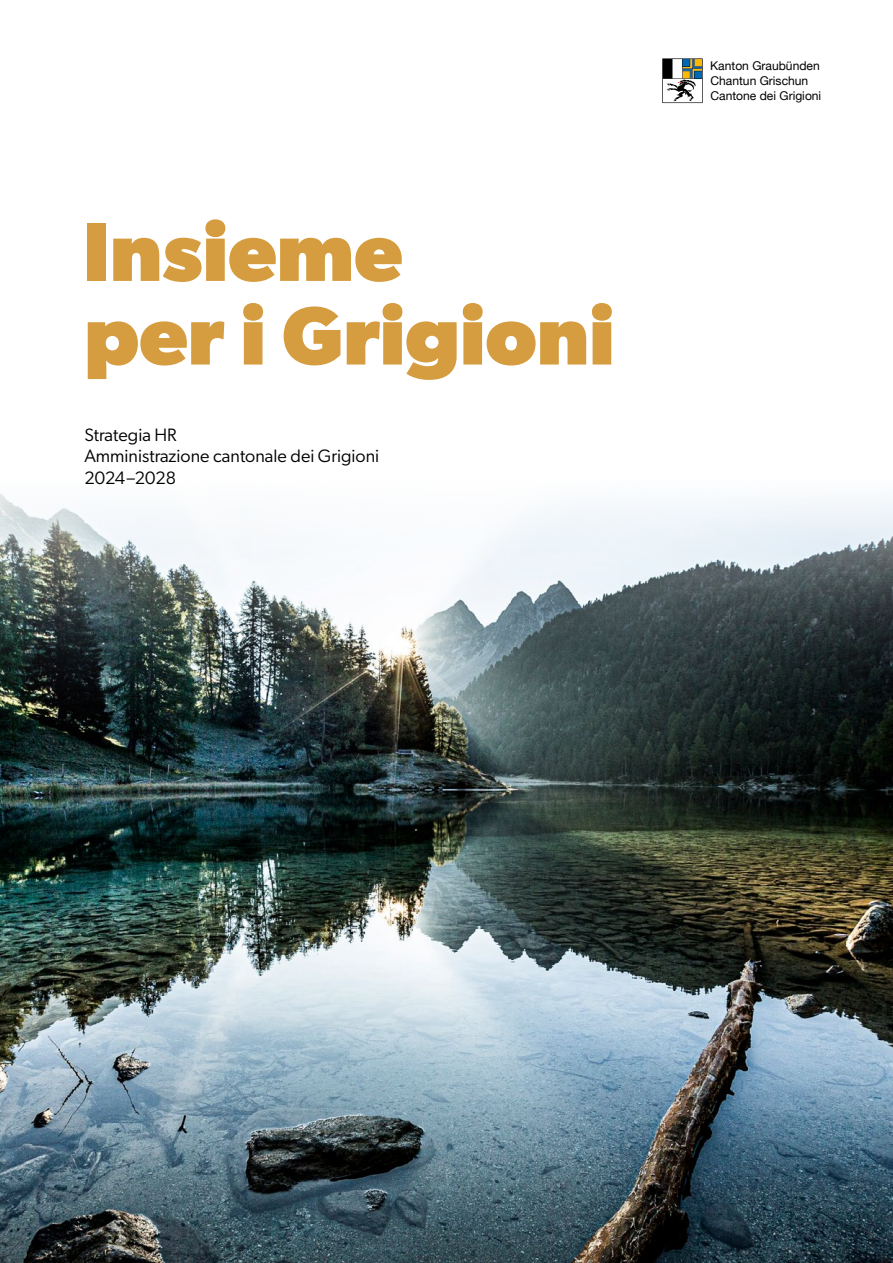
<style>
.page{position:relative;width:893px;height:1263px;background:#fff}
.page>*{position:absolute;margin:0;border:0;box-sizing:border-box;transform-origin:0 0}
.t1{font:700 82.95px "Gibson";color:#d59d3f}
.t2{font:18px/21.8px "Gibson";color:#000}
.t3{font:12.15px/15.1px "Helvetica Neue";color:#000}
</style>
<div class="page">
<img style="left:0;top:493px;width:893px;height:770px">
<svg style="left:662px;top:58px;width:41px;height:45px"></svg>
<h1 class="t1" style="left:83px;top:203px;width:321px">Insieme</h1>
<h1 class="t1" style="left:84px;top:287px;width:532px">per i Grigioni</h1>
<p class="t2" style="left:84px;top:423px;width:296px">Strategia HR<br>Amministrazione cantonale dei Grigioni<br>2024–2028</p>
<p class="t3" style="left:710px;top:59px;width:113px">Kanton Graubünden<br>Chantun Grischun<br>Cantone dei Grigioni</p>
</div>
